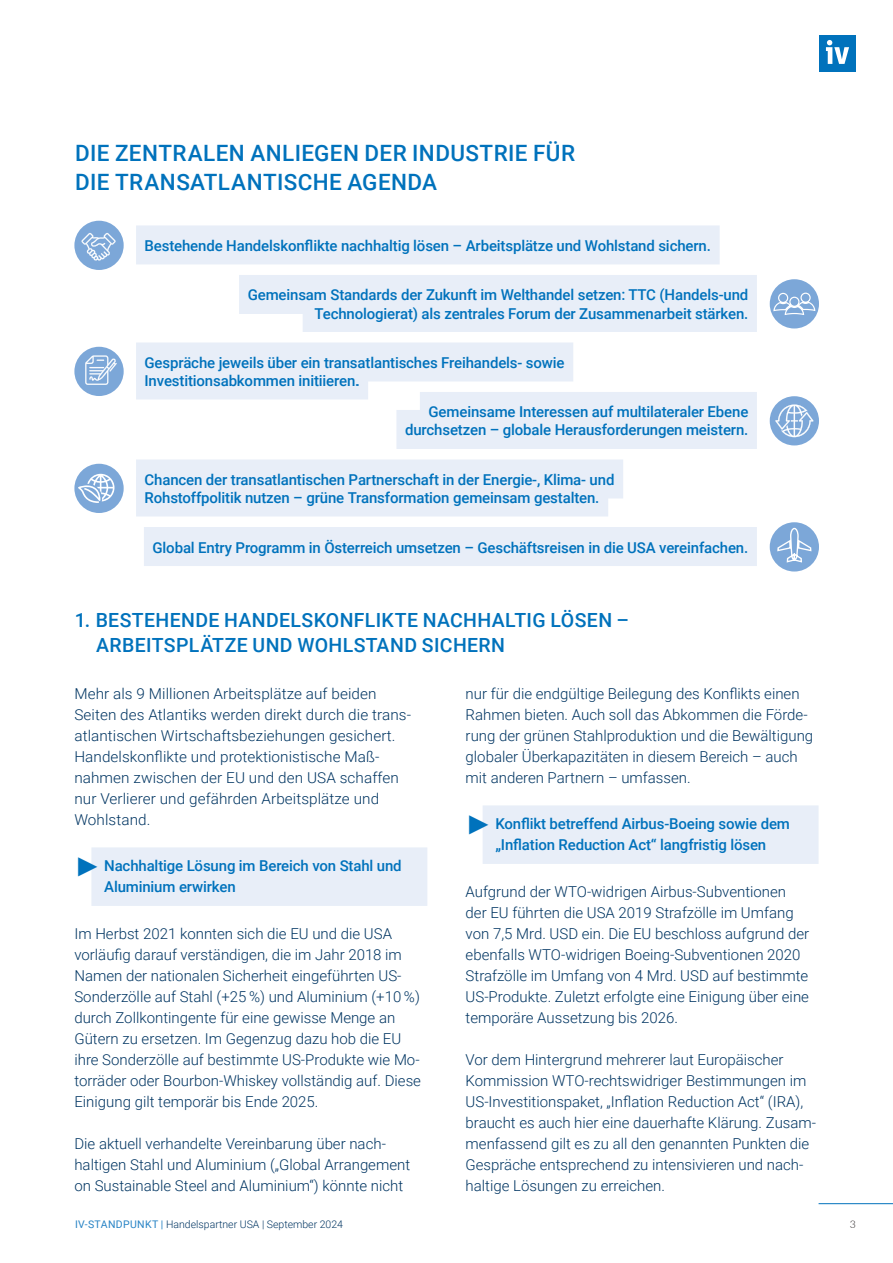
<style>
.page{position:relative;width:893px;height:1263px;background:#fff}
.page>*{position:absolute;margin:0;border:0;box-sizing:border-box;transform-origin:0 0}
.t1{font:500 22.5px/28.5px "Roboto";letter-spacing:.015em;color:#0072bc}
.t2{font:500 19.5px/25.5px "Roboto";letter-spacing:.02em;color:#0072bc}
.t3{font:300 15px/21px "Roboto";color:#003562}
.t4{font:500 15px/18px "Roboto";letter-spacing:-.01em;color:#0072bc}
.t5{font:300 10.5px "Roboto";color:#003562}
.t6{font:300 10.5px "Lato";color:#231f20}
.s1{font-family:"Arial";font-weight:400;font-size:27px}
.s2{font-weight:400;color:#2783c5}
</style>
<div class="page">
<div style="left:819px;top:35px;width:36px;height:37px;background:#0072bc"></div>
<svg style="left:826px;top:40px;width:23px;height:24px"></svg>
<hr style="left:819px;top:1203px;width:74px;height:1px;background:#0072bc">
<div style="left:91px;top:847px;width:336px;height:59px;background:#e8eef8"></div>
<div style="left:483px;top:805px;width:336px;height:59px;background:#e8eef8"></div>
<div style="left:74px;top:221px;width:50px;height:49px;background:#7ca7d8;border-radius:50%"></div>
<svg style="left:82px;top:233px;width:34px;height:28px"></svg>
<div style="left:136px;top:225px;width:584px;height:39px;background:#e8eef8"></div>
<div style="left:74px;top:347px;width:50px;height:49px;background:#7ca7d8;border-radius:50%"></div>
<svg style="left:85px;top:355px;width:32px;height:30px"></svg>
<div style="left:136px;top:342px;width:437px;height:39px;background:#e8eef8"></div>
<div style="left:136px;top:360px;width:232px;height:39px;background:#e8eef8"></div>
<div style="left:74px;top:464px;width:50px;height:49px;background:#7ca7d8;border-radius:50%"></div>
<svg style="left:78px;top:474px;width:37px;height:29px"></svg>
<div style="left:136px;top:459px;width:487px;height:39px;background:#e8eef8"></div>
<div style="left:136px;top:477px;width:472px;height:39px;background:#e8eef8"></div>
<div style="left:770px;top:396px;width:49px;height:49px;background:#7ca7d8;border-radius:50%"></div>
<svg style="left:775px;top:404px;width:38px;height:33px"></svg>
<div style="left:420px;top:392px;width:337px;height:39px;background:#e8eef8"></div>
<div style="left:396px;top:410px;width:361px;height:39px;background:#e8eef8"></div>
<div style="left:144px;top:527px;width:613px;height:39px;background:#e8eef8"></div>
<div style="left:770px;top:522px;width:49px;height:49px;background:#7ca7d8;border-radius:50%"></div>
<svg style="left:776px;top:527px;width:36px;height:36px"></svg>
<div style="left:239px;top:275px;width:518px;height:39px;background:#e8eef8"></div>
<div style="left:303px;top:293px;width:454px;height:39px;background:#e8eef8"></div>
<div style="left:770px;top:279px;width:49px;height:49px;background:#7ca7d8;border-radius:50%"></div>
<svg style="left:773px;top:292px;width:43px;height:23px"></svg>
<h1 class="t1" style="left:75px;top:138px;width:501px">DIE ZENTRALEN ANLIEGEN DER INDUSTRIE FÜR<br>DIE TRANSATLANTISCHE AGENDA</h1>
<p class="t4" style="left:145px;top:236px;width:568px">Bestehende Handelskonflikte nachhaltig lösen – Arbeitsplätze und Wohlstand sichern.</p>
<p class="t4" style="left:248px;top:286px;width:502px;text-align:right">Gemeinsam Standards der Zukunft im Welthandel setzen: TTC (Handels-und<br>Technologierat) als zentrales Forum der Zusammenarbeit stärken.</p>
<p class="t4" style="left:145px;top:353px;width:421px">Gespräche jeweils über ein transatlantisches Freihandels- sowie<br>Investitionsabkommen initiieren.</p>
<p class="t4" style="left:405px;top:403px;width:345px;text-align:right">Gemeinsame Interessen auf multilateraler Ebene durchsetzen – globale Herausforderungen meistern.</p>
<p class="t4" style="left:145px;top:470px;width:471px">Chancen der transatlantischen Partnerschaft in der Energie-, Klima- und<br>Rohstoffpolitik nutzen – grüne Transformation gemeinsam gestalten.</p>
<p class="t4" style="left:153px;top:538px;width:597px">Global Entry Programm in Österreich umsetzen – Geschäftsreisen in die USA vereinfachen.</p>
<h2 class="t2" style="left:96px;top:606px;width:535px;text-indent:-21px">1. BESTEHENDE HANDELSKONFLIKTE NACHHALTIG LÖSEN –<br>ARBEITSPLÄTZE UND WOHLSTAND SICHERN</h2>
<p class="t3" style="left:74px;top:682px;width:338px">Mehr als 9 Millionen Arbeitsplätze auf beiden Seiten des Atlantiks werden direkt durch die trans&shy;atlantischen Wirtschaftsbeziehungen gesichert. -Handelskonflikte und protektionistische Maß&shy;nahmen zwischen der EU und den USA schaffen nur Verlierer und -gefährden Arbeitsplätze und Wohlstand.</p>
<p class="t4" style="left:104px;top:855px;width:299px;line-height:21px;text-indent:-30px"><span class="s1">►</span> Nachhaltige Lösung im Bereich von Stahl und<br>Aluminium erwirken</p>
<p class="t3" style="left:74px;top:922px;width:348px">Im Herbst 2021 konnten sich die EU und die USA vorläufig darauf verständigen, die im Jahr 2018 im Namen der nationalen Sicherheit eingeführten US-Sonderzölle auf Stahl (+25 %) und Aluminium (+10 %) durch Zollkontingente für eine gewisse Menge an Gütern zu ersetzen. Im Gegenzug dazu hob die EU ihre Sonderzölle auf bestimmte US-Produkte wie Mo&shy;torräder oder Bourbon-Whiskey vollständig auf. Diese Einigung gilt temporär bis Ende 2025.</p>
<p class="t3" style="left:74px;top:1132px;width:337px">Die aktuell verhandelte Vereinbarung über nach&shy;haltigen Stahl und Aluminium („Global Arrangement on Sustainable Steel and Aluminium“) könnte nicht</p>
<p class="t3" style="left:466px;top:682px;width:349px">nur für die endgültige Beilegung des Konflikts einen Rahmen bieten. Auch soll das Abkommen die Förde&shy;rung der grünen Stahlproduktion und die Bewältigung globaler Überkapazitäten in diesem Bereich – auch mit anderen Partnern – umfassen.</p>
<p class="t4" style="left:466px;top:813px;width:326px;line-height:21px;text-align:center"><span class="s1">►</span> Konflikt betreffend Airbus-Boeing sowie dem „Inflation Reduction Act“ langfristig lösen</p>
<p class="t3" style="left:466px;top:880px;width:345px">Aufgrund der WTO-widrigen Airbus-Subventionen der EU führten die USA 2019 Strafzölle im Umfang von 7,5 Mrd. USD ein. Die EU beschloss aufgrund der ebenfalls WTO-widrigen Boeing-Subventionen 2020<br>Strafzölle im Umfang von 4 Mrd. USD auf bestimmte US-Produkte. Zuletzt erfolgte eine Einigung über eine temporäre Aussetzung bis 2026.</p>
<p class="t3" style="left:466px;top:1048px;width:352px">Vor dem Hintergrund mehrerer laut Europäischer Kommission WTO-rechtswidriger Bestimmungen im US-Investitionspaket, „Inflation Reduction Act“ (IRA), braucht es auch hier eine dauerhafte Klärung. Zusam&shy;menfassend gilt es zu all den genannten Punkten die Gespräche entsprechend zu intensivieren und nach&shy;haltige Lösungen zu erreichen.</p>
<p class="t5" style="left:75px;top:1217px;width:270px"><span class="s2">IV-STANDPUNKT |</span> Handelspartner USA | September 2024</p>
<p class="t6" style="left:850px;top:1217px;width:8px">3</p>
</div>
